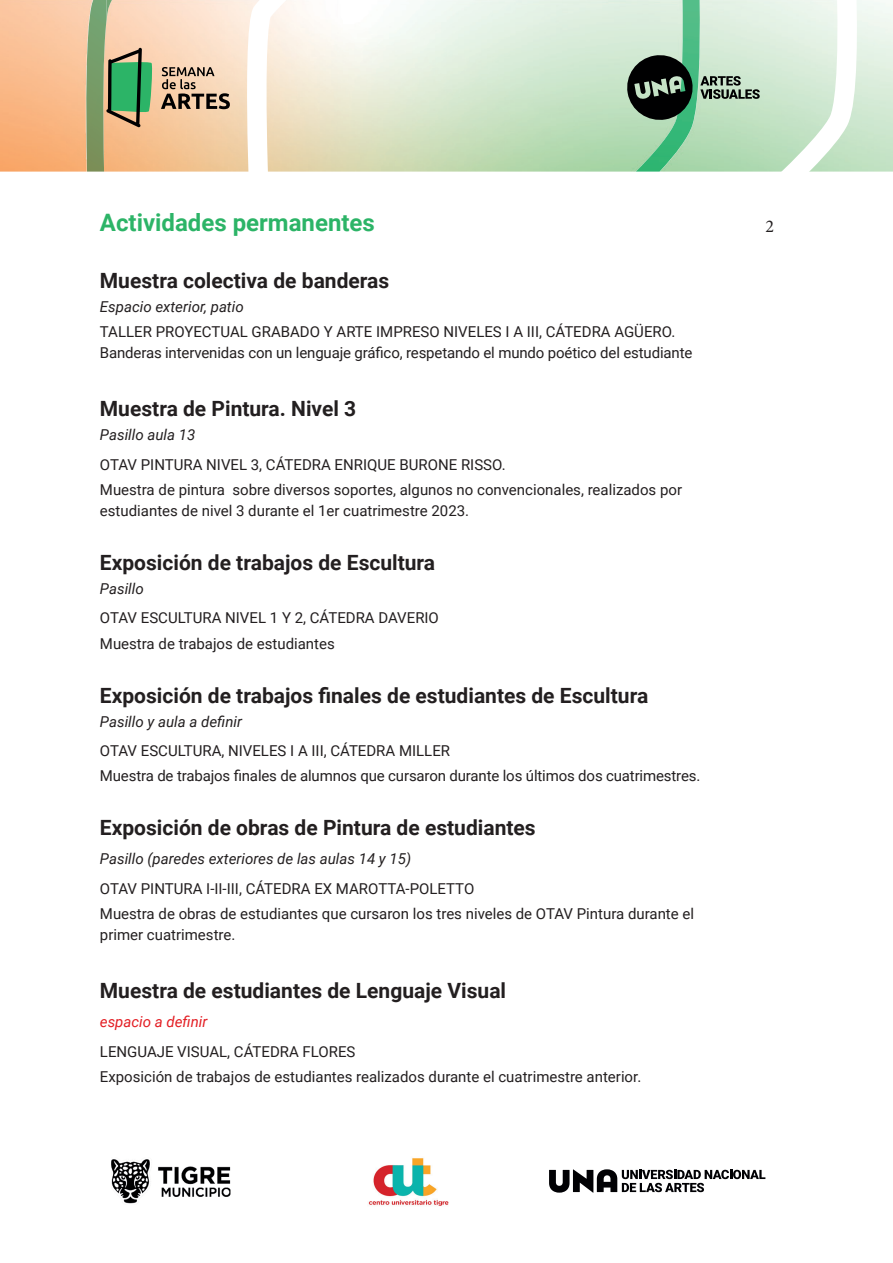
<style>
.page{position:relative;width:893px;height:1263px;background:#fff}
.page>*{position:absolute;margin:0;border:0;box-sizing:border-box;transform-origin:0 0}
.t1{font:700 24px "Roboto";color:#2cb467}
.t2{font:700 21px "Roboto";color:#231f20}
.t3{font:18px "Minion Pro";color:#231f20}
.t4{font:15px/21px "Roboto";color:#231f20}
.t5{font:italic 15px "Roboto";color:#231f20}
.t6{font:italic 15px "Roboto";color:#e31e24}
</style>
<div class="page">
<img style="left:0;top:0;width:893px;height:172px">
<img style="left:86px;top:0;width:153px;height:172px">
<svg style="left:239px;top:0;width:629px;height:172px;background:#d8e8d2"></svg>
<svg style="left:106px;top:48px;width:47px;height:79px;background:#6c9c69"></svg>
<svg style="left:161px;top:67px;width:69px;height:42px;background:#ae967f"></svg>
<svg style="left:625px;top:53px;width:135px;height:69px;background:#758f7c"></svg>
<svg style="left:549px;top:1169px;width:216px;height:24px"></svg>
<img style="left:111px;top:1159px;width:119px;height:45px">
<img style="left:368px;top:1158px;width:81px;height:48px">
<p class="t1" style="left:100px;top:205px;width:276px">Actividades permanentes</p>
<p class="t3" style="left:765px;top:214px;width:10px">2</p>
<p class="t2" style="left:100px;top:266px;width:291px">Muestra colectiva de banderas</p>
<p class="t5" style="left:100px;top:296px;width:145px">Espacio exterior, patio</p>
<p class="t4" style="left:100px;top:321px;width:594px">TALLER PROYECTUAL GRABADO Y ARTE IMPRESO NIVELES I A III, CÁTEDRA AGÜERO.<br>Banderas intervenidas con un lenguaje gráfico, respetando el mundo poético del estudiante</p>
<p class="t2" style="left:100px;top:394px;width:258px">Muestra de Pintura. Nivel 3</p>
<p class="t5" style="left:100px;top:424px;width:97px">Pasillo aula 13</p>
<p class="t4" style="left:100px;top:453px;width:407px">OTAV PINTURA NIVEL 3, CÁTEDRA ENRIQUE BURONE RISSO.</p>
<p class="t4" style="left:100px;top:478px;width:584px">Muestra de pintura sobre diversos soportes, algunos no convencionales, realizados por estudiantes de nivel 3 durante el 1er cuatrimestre 2023.</p>
<p class="t2" style="left:100px;top:548px;width:337px">Exposición de trabajos de Escultura</p>
<p class="t5" style="left:100px;top:578px;width:45px">Pasillo</p>
<p class="t4" style="left:100px;top:607px;width:341px">OTAV ESCULTURA NIVEL 1 Y 2, CÁTEDRA DAVERIO</p>
<p class="t4" style="left:100px;top:632px;width:236px">Muestra de trabajos de estudiantes</p>
<p class="t2" style="left:100px;top:680px;width:550px">Exposición de trabajos finales de estudiantes de Escultura</p>
<p class="t5" style="left:100px;top:711px;width:144px">Pasillo y aula a definir</p>
<p class="t4" style="left:100px;top:740px;width:352px">OTAV ESCULTURA, NIVELES I A III, CÁTEDRA MILLER</p>
<p class="t4" style="left:100px;top:765px;width:602px">Muestra de trabajos finales de alumnos que cursaron durante los últimos dos cuatrimestres.</p>
<p class="t2" style="left:100px;top:813px;width:437px">Exposición de obras de Pintura de estudiantes</p>
<p class="t5" style="left:100px;top:848px;width:313px">Pasillo (paredes exteriores de las aulas 14 y 15)</p>
<p class="t4" style="left:100px;top:877px;width:376px">OTAV PINTURA I-II-III, CÁTEDRA EX MAROTTA-POLETTO</p>
<p class="t4" style="left:100px;top:902px;width:596px">Muestra de obras de estudiantes que cursaron los tres niveles de OTAV Pintura durante el primer cuatrimestre.</p>
<p class="t2" style="left:100px;top:976px;width:408px">Muestra de estudiantes de Lenguaje Visual</p>
<p class="t6" style="left:100px;top:1011px;width:109px">espacio a definir</p>
<p class="t4" style="left:100px;top:1040px;width:257px">LENGUAJE VISUAL, CÁTEDRA FLORES</p>
<p class="t4" style="left:100px;top:1065px;width:543px">Exposición de trabajos de estudiantes realizados durante el cuatrimestre anterior.</p>
</div>
